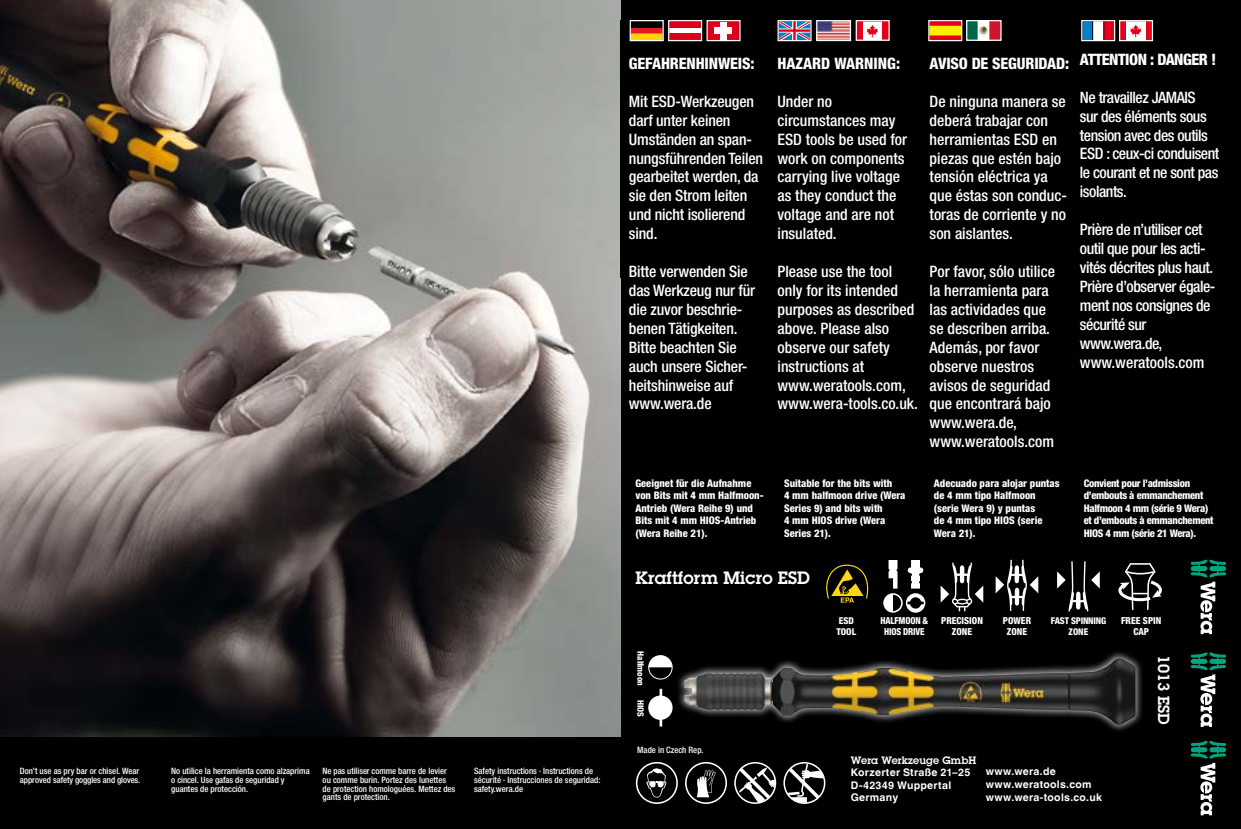
<style>
.page{position:relative;width:1241px;height:829px;background:#fff}
.page>*{position:absolute;margin:0;border:0;box-sizing:border-box;transform-origin:0 0}
.t1{font:600 17.5px "Lubalin Graph Std";color:#fff}
.t2{font:500 condensed 15.75px/18.9px "Helvetica Neue LT Std";color:#fff}
.t3{font:500 condensed 15.75px/18.9px "Helvetica Neue LT Std";letter-spacing:-.03em;color:#fff}
.t4{font:800 condensed 15.75px "Helvetica Neue LT Std";letter-spacing:-.01em;color:#fff}
.t5{font:800 condensed 15.75px "Helvetica Neue LT Std";letter-spacing:-.03em;color:#fff}
.t6{font:600 15.75px "Lubalin Graph Std";color:#fff}
.t7{font:800 condensed 10.5px/12.6px "Helvetica Neue LT Std";color:#fff}
.t8{font:800 condensed 10.5px/12.6px "Helvetica Neue LT Std";letter-spacing:-.03em;color:#fff}
.t9{font:700 10.5px/12.6px "Helvetica World";letter-spacing:.025em;color:#fff}
.t10{font:600 10.5px "Lubalin Graph Std";letter-spacing:.005em;color:#fff}
.t11{font:800 condensed 9.62px/11.4px "Helvetica Neue LT Std";color:#fff;text-align:center}
.t12{font:800 condensed 9.62px/11.4px "Helvetica Neue LT Std";letter-spacing:-.02em;color:#fff;text-align:center;scale:.93 1}
.t13{font:800 condensed 9.45px/11.4px "Helvetica Neue LT Std";color:#fff}
.t14{font:800 condensed 9.28px/11px "Helvetica Neue LT Std";letter-spacing:-.02em;color:#fff;text-align:center}
.t15{font:500 condensed 8.75px/8.8px "Helvetica Neue LT Std";color:#fff}
.t16{font:800 condensed 8.75px "Helvetica Neue LT Std";color:#fff}
</style>
<div class="page">
<div style="left:0;top:0;width:1240px;height:828px;background:#000"></div>
<img style="left:0;top:0;width:620px;height:736px">
<div style="left:676px;top:649px;width:467px;height:83px;background:#fff;opacity:.75"></div>
<img style="left:684px;top:658px;width:451px;height:68px">
<svg style="left:1190px;top:559px;width:35px;height:75px"></svg>
<svg style="left:1190px;top:652px;width:35px;height:74px"></svg>
<svg style="left:1190px;top:741px;width:35px;height:74px"></svg>
<div style="left:648px;top:655px;width:24px;height:24px;border:1px solid #fff;border-radius:50%"></div>
<svg style="left:648px;top:655px;width:24px;height:12px"></svg>
<div style="left:648px;top:696px;width:24px;height:23px;background:#fff;border-radius:50%"></div>
<div style="left:648px;top:695px;width:24px;height:24px;border:1px solid #fff;border-radius:50%"></div>
<svg style="left:659px;top:688px;width:3px;height:9px"></svg>
<svg style="left:659px;top:718px;width:3px;height:8px"></svg>
<svg style="left:780px;top:23px;width:28px;height:16px"></svg>
<div style="left:777px;top:20px;width:34px;height:21px;border:1px solid #fff"></div>
<img style="left:818px;top:22px;width:30px;height:17px">
<div style="left:816px;top:20px;width:34px;height:21px;border:1px solid #fff"></div>
<div style="left:856px;top:21px;width:32px;height:19px;background:#fff"></div>
<div style="left:882px;top:21px;width:6px;height:19px;background:#e2001a"></div>
<div style="left:856px;top:21px;width:6px;height:19px;background:#e2001a"></div>
<svg style="left:866px;top:25px;width:12px;height:12px"></svg>
<div style="left:855px;top:20px;width:34px;height:21px;border:1px solid #fff"></div>
<div style="left:928px;top:21px;width:33px;height:19px;background:#fe0"></div>
<div style="left:928px;top:21px;width:33px;height:5px;background:#e2001a"></div>
<div style="left:928px;top:35px;width:33px;height:5px;background:#e2001a"></div>
<div style="left:928px;top:20px;width:34px;height:21px;border:1px solid #fff"></div>
<img style="left:967px;top:22px;width:32px;height:17px">
<div style="left:965px;top:20px;width:36px;height:21px;border:1px solid #fff"></div>
<svg style="left:1092px;top:23px;width:11px;height:16px"></svg>
<div style="left:1081px;top:21px;width:11px;height:20px;background:#0081c7"></div>
<div style="left:1103px;top:21px;width:11px;height:20px;background:#e2001a"></div>
<div style="left:1080px;top:20px;width:34px;height:21px;border:1px solid #fff"></div>
<div style="left:1119px;top:21px;width:33px;height:20px;background:#fff"></div>
<div style="left:1145px;top:21px;width:7px;height:19px;background:#e2001a"></div>
<svg style="left:1120px;top:22px;width:5px;height:17px"></svg>
<svg style="left:1130px;top:25px;width:11px;height:12px"></svg>
<div style="left:1118px;top:20px;width:34px;height:21px;border:1px solid #fff"></div>
<svg style="left:632px;top:28px;width:29px;height:6px"></svg>
<div style="left:630px;top:34px;width:33px;height:6px;background:#ffd400"></div>
<div style="left:630px;top:21px;width:33px;height:20px;border:1px solid #000"></div>
<div style="left:629px;top:20px;width:34px;height:21px;border:1px solid #fff"></div>
<svg style="left:670px;top:27px;width:29px;height:7px"></svg>
<div style="left:668px;top:21px;width:33px;height:6px;background:#dd001a"></div>
<div style="left:668px;top:34px;width:33px;height:6px;background:#dd001a"></div>
<div style="left:668px;top:20px;width:34px;height:21px;border:1px solid #fff"></div>
<div style="left:707px;top:21px;width:32px;height:19px;background:#db0019"></div>
<div style="left:714px;top:27px;width:18px;height:7px;background:#fff"></div>
<div style="left:720px;top:22px;width:6px;height:17px;background:#fff"></div>
<div style="left:706px;top:20px;width:34px;height:21px;border:1px solid #fff"></div>
<svg style="left:646px;top:768px;width:20px;height:29px"></svg>
<div style="left:635px;top:761px;width:42px;height:42px;border:2px solid #fff;border-radius:50%"></div>
<svg style="left:738px;top:767px;width:37px;height:36px"></svg>
<div style="left:734px;top:761px;width:42px;height:42px;border:2px solid #fff;border-radius:50%"></div>
<svg style="left:696px;top:769px;width:19px;height:28px"></svg>
<div style="left:685px;top:761px;width:42px;height:42px;border:2px solid #fff;border-radius:50%"></div>
<svg style="left:787px;top:764px;width:37px;height:39px"></svg>
<div style="left:783px;top:761px;width:42px;height:42px;border:2px solid #fff;border-radius:50%"></div>
<svg style="left:940px;top:562px;width:43px;height:49px"></svg>
<svg style="left:995px;top:559px;width:43px;height:51px"></svg>
<svg style="left:1057px;top:561px;width:42px;height:50px"></svg>
<svg style="left:1118px;top:563px;width:43px;height:46px"></svg>
<svg style="left:826px;top:564px;width:42px;height:38px"></svg>
<svg style="left:888px;top:560px;width:9px;height:28px"></svg>
<svg style="left:907px;top:560px;width:16px;height:28px"></svg>
<div style="left:883px;top:593px;width:19px;height:19px;border:2px solid #fff;border-radius:50%"></div>
<svg style="left:883px;top:594px;width:9px;height:17px"></svg>
<div style="left:905px;top:593px;width:20px;height:19px;border:2px solid #fff;border-radius:50%"></div>
<svg style="left:906px;top:594px;width:18px;height:17px"></svg>
<p class="t15" style="left:20px;top:766px;width:122px">Don’t use as pry bar or chisel. Wear approved safety goggles and gloves.</p>
<p class="t15" style="left:171px;top:766px;width:140px">No utilice la herramienta como alzaprima o cincel. Use gafas de seguridad y guantes de protección.</p>
<p class="t15" style="left:322px;top:766px;width:134px">Ne pas utiliser comme barre de levier ou comme burin. Portez des lunettes de protection homologuées. Mettez des gants de protection.</p>
<p class="t15" style="left:474px;top:766px;width:128px">Safety instructions · Instructions de sécurité · Instrucciones de seguridad: safety.wera.de</p>
<p class="t4" style="left:629px;top:54px;width:127px">GEFAHRENHINWEIS:</p>
<p class="t2" style="left:629px;top:91px;width:136px">Mit ESD-Werkzeugen darf unter keinen<br>Umständen an span&shy;nungsführenden Teilen gearbeitet werden, da sie den Strom leiten und nicht isolierend sind.</p>
<p class="t2" style="left:629px;top:262px;width:128px">Bitte verwenden Sie das Werkzeug nur für die zuvor beschrie&shy;benen Tätigkeiten.<br>Bitte beachten Sie auch unsere Sicher&shy;heitshinweise auf www.wera.de</p>
<p class="t4" style="left:777px;top:54px;width:124px">HAZARD WARNING:</p>
<p class="t2" style="left:777px;top:91px;width:131px">Under no circumstances may<br>ESD tools be used for work on components carrying live voltage as they conduct the voltage and are not insulated.</p>
<p class="t2" style="left:777px;top:262px;width:142px">Please use the tool only for its intended purposes as described above. Please also observe our safety instructions at www.weratools.com, www.wera-tools.co.uk.</p>
<p class="t4" style="left:929px;top:54px;width:141px">AVISO DE SEGURIDAD:</p>
<p class="t2" style="left:929px;top:91px;width:139px">De ninguna manera se deberá trabajar con herramientas ESD en piezas que estén bajo tensión eléctrica ya que éstas son conduc&shy;toras de corriente y no son aislantes.</p>
<p class="t2" style="left:929px;top:262px;width:127px">Por favor, sólo utilice la herramienta para las actividades que se describen arriba.<br>Además, por favor observe nuestros avisos de seguridad que encontrará bajo www.wera.de, www.weratools.com</p>
<p class="t5" style="left:1079px;top:50px;width:138px">ATTENTION : DANGER !</p>
<p class="t3" style="left:1079px;top:87px;width:141px">Ne travaillez JAMAIS<br>sur des éléments sous tension avec des outils<br>ESD : ceux-ci conduisent le courant et ne sont pas isolants.</p>
<p class="t3" style="left:1079px;top:220px;width:137px">Prière de n’utiliser cet outil que pour les acti&shy;vités décrites plus haut.<br>Prière d’observer égale&shy;ment nos consignes de sécurité sur www.wera.de, www.weratools.com</p>
<p class="t7" style="left:635px;top:476px;width:130px">Geeignet für die Aufnahme von Bits mit 4 mm Halfmoon-<br>Antrieb (Wera Reihe 9) und<br>Bits mit 4 mm HIOS-Antrieb (Wera Reihe 21).</p>
<p class="t7" style="left:784px;top:476px;width:123px">Suitable for the bits with<br>4 mm halfmoon drive (Wera<br>Series 9) and bits with<br>4 mm HIOS drive (Wera<br>Series 21).</p>
<p class="t7" style="left:933px;top:476px;width:127px">Adecuado para alojar puntas de 4 mm tipo Halfmoon (serie Wera 9) y puntas<br>de 4 mm tipo HIOS (serie<br>Wera 21).</p>
<p class="t8" style="left:1083px;top:476px;width:131px">Convient pour l’admission d’embouts à emmanchement<br>Halfmoon 4 mm (série 9 Wera) et d’embouts à emmanchement<br>HIOS 4 mm (série 21 Wera).</p>
<p class="t1" style="left:635px;top:566px;width:176px">Kraftform Micro ESD</p>
<p class="t16" style="left:646px;top:651px;width:36px;rotate:90deg">Halfmoon</p>
<p class="t16" style="left:646px;top:699px;width:19px;rotate:90deg">HIOS</p>
<p class="t15" style="left:637px;top:745px;width:68px">Made in Czech Rep.</p>
<p class="t13" style="left:836px;top:614px;width:21px">ESD<br>TOOL</p>
<p class="t12" style="left:880px;top:614px;width:53px">HALFMOON &amp;<br>HIOS DRIVE</p>
<p class="t11" style="left:940px;top:614px;width:43px">PRECISION<br>ZONE</p>
<p class="t11" style="left:1002px;top:614px;width:30px">POWER<br>ZONE</p>
<p class="t14" style="left:1050px;top:615px;width:57px">FAST SPINNING<br>ZONE</p>
<p class="t11" style="left:1120px;top:614px;width:42px">FREE SPIN<br>CAP</p>
<p class="t6" style="left:1173px;top:654px;width:72px;rotate:90deg">1013 ESD</p>
<p class="t10" style="left:850px;top:752px;width:127px">Wera Werkzeuge GmbH</p>
<p class="t9" style="left:850px;top:766px;width:121px">Korzerter Straße 21–25<br>D-42349 Wuppertal<br>Germany</p>
<p class="t9" style="left:985px;top:765px;width:118px">www.wera.de www.weratools.com www.wera-tools.co.uk</p>
</div>
